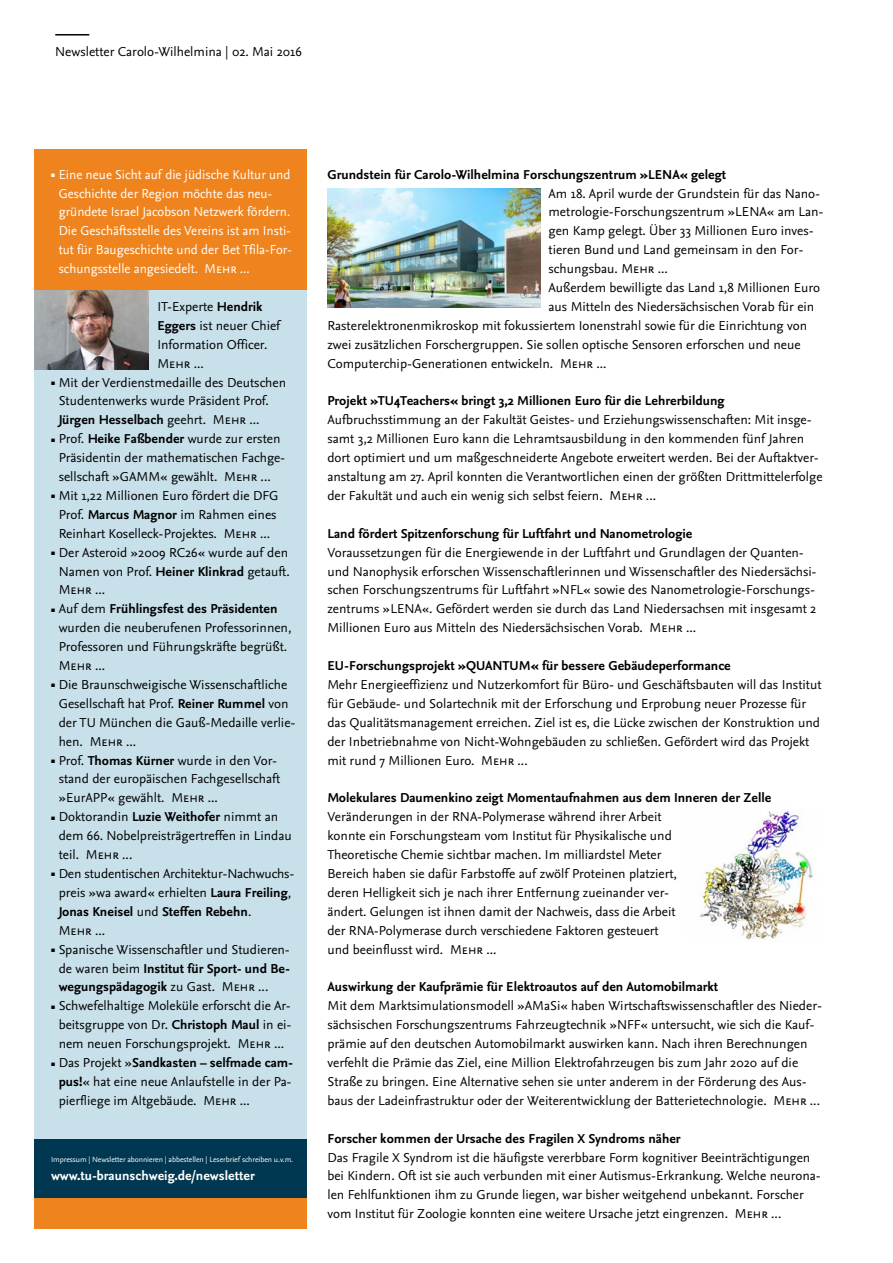
<style>
.page{position:relative;width:893px;height:1263px;background:#fff}
.page>*{position:absolute;margin:0;border:0;box-sizing:border-box;transform-origin:0 0}
.t1{font:13.5px/18.9px "Nexus Sans Pro";color:#000}
.t2{font:700 13.5px "Nexus Sans Pro";color:#000}
.t3{font:13.5px/18.9px "Nexus Sans Pro";color:#fff}
.t4{font:700 13.5px "Nexus Sans Pro";color:#fff}
.t5{font:7.8px "Nexus Sans Pro";letter-spacing:-.01em;color:#fff}
.s1{font-size:7.5px}
.s2{font-weight:700}
</style>
<div class="page">
<div style="left:34px;top:156px;width:272px;height:1044px;background:#c8e0ea"></div>
<div style="left:34px;top:1139px;width:272px;height:60px;background:#003852"></div>
<hr style="left:55px;top:34px;width:34px;height:2px;background:#000">
<div style="left:34px;top:1199px;width:272px;height:30px;background:#ef841e"></div>
<img style="left:34px;top:289px;width:115px;height:81px">
<img style="left:327px;top:188px;width:213px;height:119px">
<img style="left:699px;top:811px;width:114px;height:129px">
<div style="left:34px;top:149px;width:272px;height:140px;background:#ef841e"></div>
<p class="t1" style="left:55px;top:41px;width:248px">Newsletter Carolo-Wilhelmina | 02. Mai 2016</p>
<p class="t3" style="left:59px;top:164px;width:235px;text-indent:-8px"><span class="s1">▪</span> Eine neue Sicht auf die jüdische Kultur und Geschichte der Region möchte das neu&shy;gründete Israel Jacobson Netzwerk fördern.<br>Die Geschäftsstelle des Vereins ist am Insti&shy;tut für Baugeschichte und der Bet Tfila-For&shy;schungsstelle angesiedelt. Mehr ...</p>
<p class="t1" style="left:157px;top:296px;width:124px">IT-Experte <span class="s2">Hendrik<br>Eggers</span> ist neuer Chief<br>Information Officer.<br>Mehr ...</p>
<p class="t1" style="left:59px;top:372px;width:229px;text-indent:-8px"><span class="s1">▪</span> Mit der Verdienstmedaille des Deutschen<br>Studentenwerks wurde Präsident Prof.<br><span class="s2">Jürgen Hesselbach</span> geehrt. Mehr ...</p>
<p class="t1" style="left:51px;top:429px;width:236px;text-align:center"><span class="s1">▪</span> Prof. <span class="s2">Heike Faßbender</span> wurde zur ersten<br>Präsidentin der mathematischen Fachge&shy;sellschaft »GAMM« gewählt. Mehr ...</p>
<p class="t1" style="left:51px;top:485px;width:229px;text-align:center"><span class="s1">▪</span> Mit 1,22 Millionen Euro fördert die DFG<br>Prof. <span class="s2">Marcus Magnor</span> im Rahmen eines<br>Reinhart Koselleck-Projektes. Mehr ...</p>
<p class="t1" style="left:59px;top:542px;width:233px;text-indent:-8px"><span class="s1">▪</span> Der Asteroid »2009 RC26« wurde auf den<br>Namen von Prof. <span class="s2">Heiner Klinkrad</span> getauft.<br>Mehr ...</p>
<p class="t1" style="left:59px;top:599px;width:234px;text-indent:-8px"><span class="s1">▪</span> Auf dem <span class="s2">Frühlingsfest des Präsidenten </span>wurden die neuberufenen Professorinnen, Professoren und Führungskräfte begrüßt.<br>Mehr ...</p>
<p class="t1" style="left:59px;top:674px;width:238px;text-indent:-8px"><span class="s1">▪</span> Die Braunschweigische Wissenschaftliche Gesellschaft hat Prof. <span class="s2">Reiner Rummel</span> von der TU München die Gauß-Medaille verlie&shy;hen. Mehr ...</p>
<p class="t1" style="left:59px;top:750px;width:223px;text-indent:-8px"><span class="s1">▪</span> Prof. <span class="s2">Thomas Kürner</span> wurde in den Vor&shy;stand der europäischen Fachgesellschaft »EurAPP« gewählt. Mehr ...</p>
<p class="t1" style="left:59px;top:807px;width:235px;text-indent:-8px"><span class="s1">▪</span> Doktorandin <span class="s2">Luzie Weithofer</span> nimmt an dem 66. Nobelpreisträgertreffen in Lindau teil. Mehr ...</p>
<p class="t1" style="left:59px;top:863px;width:237px;text-indent:-8px"><span class="s1">▪</span> Den studentischen Architektur-Nachwuchs&shy;preis »wa award« erhielten <span class="s2">Laura Freiling</span>, <span class="s2">Jonas Kneisel</span> und <span class="s2">Steffen Rebehn</span>.<br>Mehr ...</p>
<p class="t1" style="left:59px;top:939px;width:233px;text-align:justify;text-indent:-8px"><span class="s1">▪</span> Spanische Wissenschaftler und Studieren&shy;de waren beim <span class="s2">Institut für Sport- und Be&shy;wegungspädagogik</span> zu Gast. Mehr ...</p>
<p class="t1" style="left:51px;top:996px;width:242px;text-align:center"><span class="s1">▪</span> Schwefelhaltige Moleküle erforscht die Ar&shy;beitsgruppe von Dr. <span class="s2">Christoph Maul</span> in ei&shy;nem neuen Forschungsprojekt. Mehr ...</p>
<p class="t1" style="left:59px;top:1052px;width:236px;text-align:justify;text-indent:-8px"><span class="s1">▪</span> Das Projekt »<span class="s2">Sandkasten – selfmade cam&shy;pus!</span>« hat eine neue Anlaufstelle in der Pa&shy;pierfliege im Altgebäude. Mehr ...</p>
<p class="t5" style="left:51px;top:1153px;width:244px">Impressum | Newsletter abonnieren | abbestellen | Leserbrief schreiben u.v.m.</p>
<p class="t4" style="left:51px;top:1166px;width:205px">www.tu-braunschweig.de/newsletter</p>
<p class="t2" style="left:327px;top:164px;width:400px">Grundstein für Carolo-Wilhelmina Forschungszentrum »LENA« gelegt</p>
<p class="t1" style="left:548px;top:183px;width:273px">Am 18. April wurde der Grundstein für das Nano-</p>
<p class="t1" style="left:548px;top:202px;width:276px">metrologie-Forschungszentrum »LENA« am Lan-</p>
<p class="t1" style="left:548px;top:221px;width:267px">gen Kamp gelegt. Über 33 Millionen Euro inves-</p>
<p class="t1" style="left:548px;top:240px;width:256px">tieren Bund und Land gemeinsam in den For-</p>
<p class="t1" style="left:548px;top:258px;width:121px">schungsbau. Mehr ...</p>
<p class="t1" style="left:548px;top:277px;width:273px">Außerdem bewilligte das Land 1,8 Millionen Euro</p>
<p class="t1" style="left:548px;top:296px;width:267px">aus Mitteln des Niedersächsischen Vorab für ein</p>
<p class="t1" style="left:327px;top:315px;width:481px">Rasterelektronenmikroskop mit fokussiertem Ionenstrahl sowie für die Einrichtung von</p>
<p class="t1" style="left:327px;top:334px;width:475px">zwei zusätzlichen Forschergruppen. Sie sollen optische Sensoren erforschen und neue</p>
<p class="t1" style="left:327px;top:353px;width:281px">Computerchip-Generationen entwickeln. Mehr ...</p>
<p class="t2" style="left:327px;top:391px;width:399px">Projekt »TU4Teachers« bringt 3,2 Millionen Euro für die Lehrerbildung</p>
<p class="t1" style="left:327px;top:410px;width:497px">Aufbruchsstimmung an der Fakultät Geistes- und Erziehungswissenschaften: Mit insge&shy;samt 3,2 Millionen Euro kann die Lehramtsausbildung in den kommenden fünf Jahren dort optimiert und um maßgeschneiderte Angebote erweitert werden. Bei der Auftaktver&shy;anstaltung am 27. April konnten die Verantwortlichen einen der größten Drittmittelerfolge der Fakultät und auch ein wenig sich selbst feiern. Mehr ...</p>
<p class="t2" style="left:327px;top:523px;width:367px">Land fördert Spitzenforschung für Luftfahrt und Nanometrologie</p>
<p class="t1" style="left:327px;top:542px;width:491px">Voraussetzungen für die Energiewende in der Luftfahrt und Grundlagen der Quanten&shy;und Nanophysik erforschen Wissenschaftlerinnen und Wissenschaftler des Niedersächsi&shy;schen Forschungszentrums für Luftfahrt »NFL« sowie des Nanometrologie-Forschungs&shy;zentrums »LENA«. Gefördert werden sie durch das Land Niedersachsen mit insgesamt 2<br>Millionen Euro aus Mitteln des Niedersächsischen Vorab. Mehr ...</p>
<p class="t2" style="left:327px;top:655px;width:405px">EU-Forschungsprojekt »QUANTUM« für bessere Gebäudeperformance</p>
<p class="t1" style="left:327px;top:674px;width:496px">Mehr Energieeffizienz und Nutzerkomfort für Büro- und Geschäftsbauten will das Institut für Gebäude- und Solartechnik mit der Erforschung und Erprobung neuer Prozesse für das Qualitätsmanagement erreichen. Ziel ist es, die Lücke zwischen der Konstruktion und der Inbetriebnahme von Nicht-Wohngebäuden zu schließen. Gefördert wird das Projekt mit rund 7 Millionen Euro. Mehr ...</p>
<p class="t2" style="left:327px;top:788px;width:446px">Molekulares Daumenkino zeigt Momentaufnahmen aus dem Inneren der Zelle</p>
<p class="t1" style="left:327px;top:807px;width:351px">Veränderungen in der RNA-Polymerase während ihrer Arbeit konnte ein Forschungsteam vom Institut für Physikalische und Theoretische Chemie sichtbar machen. Im milliardstel Meter Bereich haben sie dafür Farbstoffe auf zwölf Proteinen platziert, deren Helligkeit sich je nach ihrer Entfernung zueinander ver&shy;ändert. Gelungen ist ihnen damit der Nachweis, dass die Arbeit der RNA-Polymerase durch verschiedene Faktoren gesteuert und beeinflusst wird. Mehr ...</p>
<p class="t2" style="left:327px;top:977px;width:392px">Auswirkung der Kaufprämie für Elektroautos auf den Automobilmarkt</p>
<p class="t1" style="left:327px;top:995px;width:496px">Mit dem Marktsimulationsmodell »AMaSi« haben Wirtschaftswissenschaftler des Nieder&shy;sächsischen Forschungszentrums Fahrzeugtechnik »NFF« untersucht, wie sich die Kauf&shy;prämie auf den deutschen Automobilmarkt auswirken kann. Nach ihren Berechnungen verfehlt die Prämie das Ziel, eine Million Elektrofahrzeugen bis zum Jahr 2020 auf die Straße zu bringen. Eine Alternative sehen sie unter anderem in der Förderung des Aus&shy;baus der Ladeinfrastruktur oder der Weiterentwicklung der Batterietechnologie. Mehr ...</p>
<p class="t2" style="left:327px;top:1128px;width:355px">Forscher kommen der Ursache des Fragilen X Syndroms näher</p>
<p class="t1" style="left:327px;top:1147px;width:495px">Das Fragile X Syndrom ist die häufigste vererbbare Form kognitiver Beeinträchtigungen bei Kindern. Oft ist sie auch verbunden mit einer Autismus-Erkrankung. Welche neurona&shy;len Fehlfunktionen ihm zu Grunde liegen, war bisher weitgehend unbekannt. Forscher vom Institut für Zoologie konnten eine weitere Ursache jetzt eingrenzen. Mehr ...</p>
</div>
